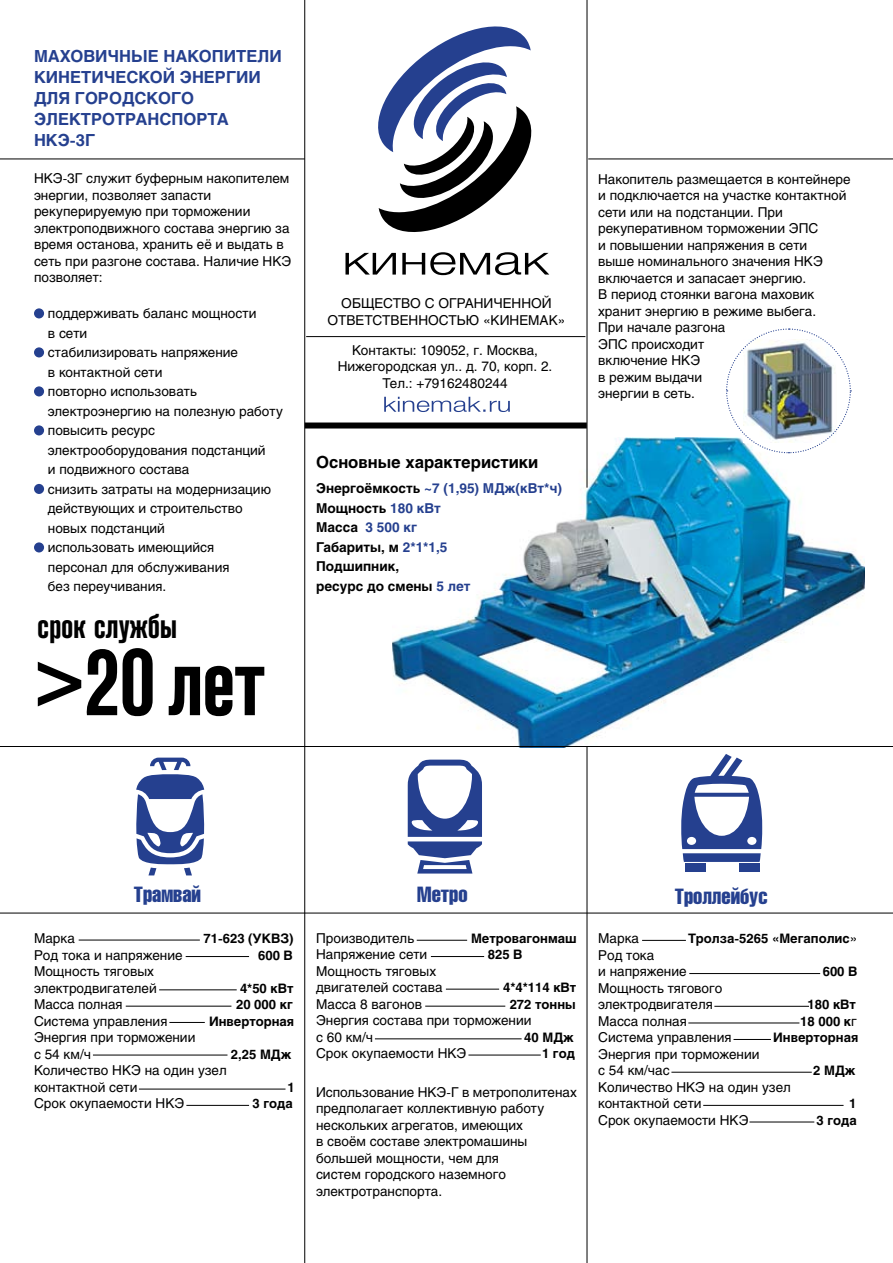
<style>
.page{position:relative;width:893px;height:1263px;background:#fff}
.page>*{position:absolute;margin:0;border:0;box-sizing:border-box;transform-origin:0 0}
.t1{font:94.5px "Reforma Grotesk Demi C";color:#000}
.t2{font:34.5px "Reforma Grotesk Demi C";letter-spacing:.01em;color:#000}
.t3{font:21.6px "Helios Compressed C";color:#25408f}
.t4{font:700 16.5px/21px "Helios C";color:#25408f}
.t5{font:700 16.5px "Helios C";color:#000}
.t6{font:13.5px/16.5px "Helios C";color:#000}
.t7{font:700 13.5px/19.5px "Helios C";color:#000}
.t8{font:700 12.9px "Helios C";color:#000}
.s1{font-size:103.05px}
.s2{color:#25408f}
.s3{font-weight:400;font-size:13.5px}
</style>
<div class="page">
<img style="left:392px;top:437px;width:472px;height:311px">
<hr style="left:304px;top:0;width:1px;height:1263px;background:#000">
<div style="left:34px;top:308px;width:10px;height:10px;background:#25408f;border-radius:50%"></div>
<div style="left:34px;top:347px;width:10px;height:10px;background:#25408f;border-radius:50%"></div>
<div style="left:34px;top:386px;width:10px;height:10px;background:#25408f;border-radius:50%"></div>
<div style="left:34px;top:425px;width:10px;height:10px;background:#25408f;border-radius:50%"></div>
<div style="left:34px;top:484px;width:10px;height:10px;background:#25408f;border-radius:50%"></div>
<div style="left:34px;top:542px;width:10px;height:10px;background:#25408f;border-radius:50%"></div>
<svg style="left:136px;top:758px;width:68px;height:117px"></svg>
<svg style="left:408px;top:760px;width:74px;height:113px"></svg>
<svg style="left:681px;top:754px;width:81px;height:108px"></svg>
<div style="left:685px;top:864px;width:20px;height:8px;background:#25408f"></div>
<div style="left:739px;top:864px;width:20px;height:8px;background:#25408f"></div>
<svg style="left:378px;top:26px;width:154px;height:206px"></svg>
<svg style="left:345px;top:252px;width:204px;height:23px"></svg>
<div style="left:305px;top:422px;width:282px;height:6px;background:#000"></div>
<hr style="left:306px;top:336px;width:279px;height:1px;background:#000">
<svg style="left:384px;top:397px;width:126px;height:15px"></svg>
<hr style="left:79px;top:940px;width:121px;height:1px;background:#000">
<hr style="left:186px;top:956px;width:63px;height:1px;background:#000">
<hr style="left:417px;top:940px;width:50px;height:1px;background:#000">
<hr style="left:642px;top:940px;width:44px;height:1px;background:#000">
<hr style="left:689px;top:973px;width:131px;height:1px;background:#000">
<hr style="left:714px;top:1006px;width:95px;height:1px;background:#000">
<hr style="left:688px;top:1023px;width:111px;height:1px;background:#000">
<hr style="left:733px;top:1039px;width:38px;height:1px;background:#000">
<hr style="left:671px;top:1072px;width:141px;height:1px;background:#000">
<hr style="left:703px;top:1105px;width:140px;height:1px;background:#000">
<hr style="left:749px;top:1122px;width:65px;height:1px;background:#000">
<hr style="left:431px;top:956px;width:53px;height:1px;background:#000">
<hr style="left:446px;top:989px;width:53px;height:1px;background:#000">
<hr style="left:468px;top:1055px;width:73px;height:1px;background:#000">
<hr style="left:425px;top:1006px;width:80px;height:1px;background:#000">
<hr style="left:375px;top:1038px;width:147px;height:1px;background:#000">
<hr style="left:159px;top:989px;width:78px;height:1px;background:#000">
<hr style="left:126px;top:1006px;width:105px;height:1px;background:#000">
<hr style="left:169px;top:1022px;width:36px;height:1px;background:#000">
<hr style="left:93px;top:1055px;width:134px;height:1px;background:#000">
<hr style="left:139px;top:1089px;width:146px;height:1px;background:#000">
<hr style="left:186px;top:1105px;width:63px;height:1px;background:#000">
<hr style="left:0;top:746px;width:893px;height:1px;background:#000">
<hr style="left:0;top:913px;width:893px;height:1px;background:#000">
<hr style="left:0;top:159px;width:305px;height:1px;background:#000">
<hr style="left:588px;top:159px;width:305px;height:1px;background:#000">
<img style="left:725px;top:328px;width:126px;height:126px">
<hr style="left:587px;top:0;width:1px;height:488px;background:#000">
<hr style="left:587px;top:747px;width:1px;height:516px;background:#000">
<p class="t4" style="left:34px;top:46px;width:249px">МАХОВИЧНЫЕ НАКОПИТЕЛИ<br>КИНЕТИЧЕСКОЙ ЭНЕРГИИ<br>ДЛЯ ГОРОДСКОГО<br>ЭЛЕКТРОТРАНСПОРТА<br>НКЭ-3Г</p>
<p class="t6" style="left:34px;top:170px;width:259px">НКЭ-3Г служит буферным накопителем энергии, позволяет запасти рекуперируемую при торможении электроподвижного состава энергию за время останова, хранить её и выдать в сеть при разгоне состава. Наличие НКЭ позволяет:</p>
<p class="t6" style="left:48px;top:304px;width:236px;line-height:19.5px">поддерживать баланс мощности<br>в сети<br>стабилизировать напряжение<br>в контактной сети<br>повторно использовать электроэнергию на полезную работу повысить ресурс электрооборудования подстанций<br>и подвижного состава<br>снизить затраты на модернизацию действующих и строительство новых подстанций<br>использовать имеющийся<br>персонал для обслуживания<br>без переучивания.</p>
<h2 class="t2" style="left:38px;top:607px;width:141px">срок службы</h2>
<h1 class="t1" style="left:34px;top:631px;width:232px"><span class="s1">&gt;</span>20 лет</h1>
<p class="t6" style="left:328px;top:295px;width:239px;text-align:center">ОБЩЕСТВО С ОГРАНИЧЕННОЙ<br>ОТВЕТСТВЕННОСТЬЮ «КИНЕМАК»</p>
<p class="t6" style="left:338px;top:342px;width:216px;text-align:center">Контакты: 109052, г. Москва,<br>Нижегородская ул.. д. 70, корп. 2.<br>Тел.: +79162480244</p>
<p class="t5" style="left:316px;top:452px;width:224px">Основные характеристики</p>
<p class="t7" style="left:316px;top:479px;width:247px">Энергоёмкость <span class="s2">~7 (1,95) МДж(кВт*ч)<br></span>Мощность <span class="s2">180 кВт<br></span>Масса <span class="s2">3 500 кг<br></span>Габариты, м <span class="s2">2*1*1,5<br></span>Подшипник,<br>ресурс до смены <span class="s2">5 лет</span></p>
<p class="t6" style="left:598px;top:170px;width:254px">Накопитель размещается в контейнере и подключается на участке контактной сети или на подстанции. При рекуперативном торможении ЭПС<br>и повышении напряжения в сети<br>выше номинального значения НКЭ включается и запасает энергию.<br>В период стоянки вагона маховик хранит энергию в режиме выбега.<br>При начале разгона<br>ЭПС происходит<br>включение НКЭ<br>в режим выдачи<br>энергии в сеть.</p>
<h3 class="t3" style="left:134px;top:882px;width:69px">Трамвай</h3>
<h3 class="t3" style="left:417px;top:882px;width:52px">Метро</h3>
<h3 class="t3" style="left:675px;top:883px;width:94px">Троллейбус</h3>
<p class="t6" style="left:34px;top:930px;width:42px">Марка</p>
<p class="t8" style="left:204px;top:931px;width:91px">71-623 (УКВЗ)</p>
<p class="t6" style="left:34px;top:946px;width:150px">Род тока и напряжение</p>
<p class="t8" style="left:258px;top:947px;width:36px">600 В</p>
<p class="t6" style="left:34px;top:963px;width:124px">Мощность тяговых электродвигателей</p>
<p class="t8" style="left:240px;top:980px;width:55px">4*50 кВт</p>
<p class="t6" style="left:34px;top:996px;width:90px">Масса полная</p>
<p class="t8" style="left:236px;top:997px;width:58px">20 000 кг</p>
<p class="t6" style="left:34px;top:1012px;width:135px">Система управления</p>
<p class="t8" style="left:209px;top:1013px;width:87px">Инверторная</p>
<p class="t6" style="left:34px;top:1029px;width:163px">Энергия при торможении с 54 км/ч</p>
<p class="t8" style="left:231px;top:1046px;width:62px">2,25 МДж</p>
<p class="t6" style="left:34px;top:1062px;width:194px">Количество НКЭ на один узел контактной сети</p>
<p class="t8" style="left:288px;top:1079px;width:9px">1</p>
<p class="t6" style="left:34px;top:1095px;width:152px">Срок окупаемости НКЭ</p>
<p class="t8" style="left:252px;top:1096px;width:42px">3 года</p>
<p class="t6" style="left:316px;top:930px;width:100px">Производитель</p>
<p class="t8" style="left:471px;top:931px;width:107px">Метровагонмаш</p>
<p class="t6" style="left:316px;top:946px;width:113px">Напряжение сети</p>
<p class="t8" style="left:488px;top:947px;width:36px">825 В</p>
<p class="t6" style="left:316px;top:963px;width:128px">Мощность тяговых двигателей состава</p>
<p class="t8" style="left:503px;top:980px;width:75px">4*4*114 кВт</p>
<p class="t6" style="left:316px;top:996px;width:108px">Масса 8 вагонов</p>
<p class="t8" style="left:510px;top:997px;width:68px">272 тонны</p>
<p class="t6" style="left:316px;top:1012px;width:217px">Энергия состава при торможении с 60 км/ч</p>
<p class="t8" style="left:524px;top:1030px;width:51px">40 МДж</p>
<p class="t6" style="left:316px;top:1045px;width:152px">Срок окупаемости НКЭ</p>
<p class="t8" style="left:542px;top:1046px;width:34px">1 год</p>
<p class="t6" style="left:316px;top:1083px;width:262px">Использование НКЭ-Г в метрополитенах предполагает коллективную работу нескольких агрегатов, имеющих<br>в своём составе электромашины большей мощности, чем для<br>систем городского наземного электротранспорта.</p>
<p class="t6" style="left:598px;top:930px;width:42px">Марка</p>
<p class="t8" style="left:688px;top:931px;width:171px">Тролза-5265 «Мегаполис<span class="s3">»</span></p>
<p class="t6" style="left:598px;top:946px;width:90px">Род тока<br>и напряжение</p>
<p class="t8" style="left:823px;top:964px;width:36px">600 В</p>
<p class="t6" style="left:598px;top:979px;width:126px">Мощность тягового электродвигателя</p>
<p class="t8" style="left:807px;top:997px;width:50px">180 кВт</p>
<p class="t6" style="left:598px;top:1012px;width:90px">Масса полная</p>
<p class="t8" style="left:800px;top:1014px;width:58px">18 000 к<span class="s3">г</span></p>
<p class="t6" style="left:598px;top:1029px;width:135px">Система управления</p>
<p class="t8" style="left:773px;top:1030px;width:87px">Инверторная</p>
<p class="t6" style="left:598px;top:1045px;width:163px">Энергия при торможении с 54 км/час</p>
<p class="t8" style="left:813px;top:1063px;width:44px">2 МДж</p>
<p class="t6" style="left:598px;top:1078px;width:194px">Количество НКЭ на один узел контактной сети</p>
<p class="t8" style="left:849px;top:1096px;width:9px">1</p>
<p class="t6" style="left:598px;top:1111px;width:152px">Срок окупаемости НКЭ</p>
<p class="t8" style="left:817px;top:1113px;width:42px">3 года</p>
</div>
